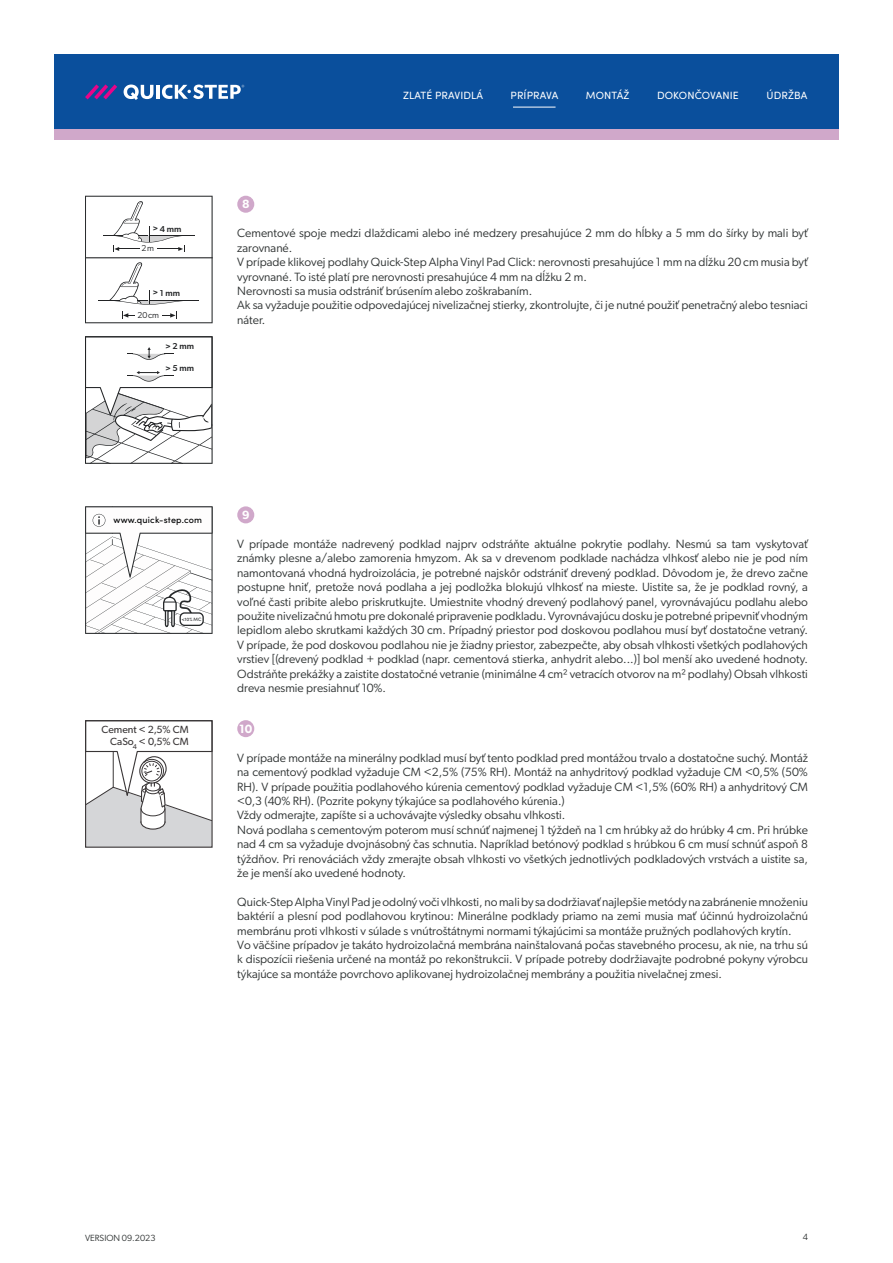
<style>
.page{position:relative;width:893px;height:1263px;background:#fff}
.page>*{position:absolute;margin:0;border:0;box-sizing:border-box;transform-origin:0 0}
.t1{font:12px/14.4px "Gibson";color:#2f3333}
.t2{font:600 12px "Gibson";color:#fff}
.t3{font:10.5px "Sofia Pro";letter-spacing:.01em;color:#fff}
.t4{font:10.35px/11.9px "Gibson";color:#231f20;text-align:right}
.t5{font:500 9px "Sofia Pro";letter-spacing:.02em;color:#040506}
.t6{font:9px "Gibson";color:#2f3333}
.t7{font:500 8.7px "Gibson";color:#090b0d}
.t8{font:8.7px "Gibson";letter-spacing:.05em;color:#090b0d}
.t9{font:500 4.8px "Sofia Pro";color:#0f1214}
.s1{font-weight:600;font-size:7.5px}
</style>
<div class="page">
<div style="left:54px;top:54px;width:785px;height:75px;background:#0a4f9c"></div>
<div style="left:54px;top:129px;width:785px;height:11px;background:#d0a8ca"></div>
<svg style="left:85px;top:84px;width:32px;height:15px"></svg>
<svg style="left:124px;top:85px;width:29px;height:15px"></svg>
<hr style="left:156px;top:85px;width:4px;height:14px;background:#fff">
<svg style="left:162px;top:85px;width:82px;height:14px"></svg>
<svg style="left:85px;top:506px;width:128px;height:128px"></svg>
<div style="left:237px;top:506px;width:17px;height:17px;background:#d0a8ca;border-radius:50%"></div>
<svg style="left:85px;top:196px;width:128px;height:127px"></svg>
<svg style="left:85px;top:336px;width:128px;height:128px"></svg>
<div style="left:237px;top:196px;width:17px;height:17px;background:#d0a8ca;border-radius:50%"></div>
<svg style="left:87px;top:750px;width:124px;height:96px"></svg>
<div style="left:85px;top:720px;width:128px;height:128px;border:1px solid #231f20"></div>
<div style="left:237px;top:720px;width:17px;height:17px;background:#d0a8ca;border-radius:50%"></div>
<hr style="left:513px;top:107px;width:43px;height:1px;background:#fff">
<p class="t7" style="left:153px;top:224px;width:30px"><span class="s1">&gt;</span>4 mm</p>
<p class="t8" style="left:142px;top:242px;width:14px">2m</p>
<p class="t7" style="left:153px;top:288px;width:29px"><span class="s1">&gt;</span>1 mm</p>
<p class="t8" style="left:137px;top:309px;width:23px">20cm</p>
<p class="t7" style="left:166px;top:341px;width:30px"><span class="s1">&gt;</span>2 mm</p>
<p class="t7" style="left:166px;top:363px;width:30px"><span class="s1">&gt;</span>5 mm</p>
<p class="t2" style="left:242px;top:197px;width:9px">8</p>
<p class="t3" style="left:403px;top:87px;width:81px">ZLATÉ PRAVIDLÁ</p>
<p class="t3" style="left:510px;top:87px;width:49px">PRÍPRAVA</p>
<p class="t3" style="left:586px;top:87px;width:45px">MONTÁŽ</p>
<p class="t3" style="left:657px;top:87px;width:83px">DOKONČOVANIE</p>
<p class="t3" style="left:767px;top:87px;width:42px">ÚDRŽBA</p>
<p class="t1" style="left:237px;top:226px;width:572px">Cementové spoje medzi dlaždicami alebo iné medzery presahujúce 2 mm do hĺbky a 5 mm do šírky by mali byť zarovnané.<br>V prípade klikovej podlahy Quick-Step Alpha Vinyl Pad Click: nerovnosti presahujúce 1 mm na dĺžku 20 cm musia byť vyrovnané. To isté platí pre nerovnosti presahujúce 4 mm na dĺžku 2 m.<br>Nerovnosti sa musia odstrániť brúsením alebo zoškrabaním.<br>Ak sa vyžaduje použitie odpovedajúcej nivelizačnej stierky, zkontrolujte, či je nutné použiť penetračný alebo tesniaci náter.</p>
<p class="t5" style="left:114px;top:513px;width:90px">www.quick-step.com</p>
<p class="t9" style="left:182px;top:615px;width:21px">&lt;10% MC</p>
<p class="t2" style="left:242px;top:508px;width:9px">9</p>
<p class="t1" style="left:237px;top:536px;width:572px;text-align:justify">V prípade montáže nadrevený podklad najprv odstráňte aktuálne pokrytie podlahy. Nesmú sa tam vyskytovať známky plesne a/alebo zamorenia hmyzom. Ak sa v drevenom podklade nachádza vlhkosť alebo nie je pod ním namontovaná vhodná hydroizolácia, je potrebné najskôr odstrániť drevený podklad. Dôvodom je, že drevo začne postupne hniť, pretože nová podlaha a jej podložka blokujú vlhkosť na mieste. Uistite sa, že je podklad rovný, a voľné časti pribite alebo priskrutkujte. Umiestnite vhodný drevený podlahový panel, vyrovnávajúcu podlahu alebo použite nivelizačnú hmotu pre dokonalé pripravenie podkladu. Vyrovnávajúcu dosku je potrebné pripevniť vhodným lepidlom alebo skrutkami každých 30 cm. Prípadný priestor pod doskovou podlahou musí byť dostatočne vetraný.<br>V prípade, že pod doskovou podlahou nie je žiadny priestor, zabezpečte, aby obsah vlhkosti všetkých podlahových vrstiev [(drevený podklad + podklad (napr. cementová stierka, anhydrit alebo...)] bol menší ako uvedené hodnoty.<br>Odstráňte prekážky a zaistite dostatočné vetranie (minimálne 4 cm² vetracích otvorov na m² podlahy) Obsah vlhkosti dreva nesmie presiahnuť 10%.</p>
<p class="t4" style="left:101px;top:723px;width:89px">Cement &lt; 2,5% CM<br>CaSo<sub>4</sub> &lt; 0,5% CM</p>
<p class="t2" style="left:239px;top:721px;width:15px">10</p>
<p class="t1" style="left:237px;top:750px;width:572px">V prípade montáže na minerálny podklad musí byť tento podklad pred montážou trvalo a dostatočne suchý. Montáž na cementový podklad vyžaduje CM &lt;2,5% (75% RH). Montáž na anhydritový podklad vyžaduje CM &lt;0,5% (50% RH). V prípade použitia podlahového kúrenia cementový podklad vyžaduje CM &lt;1,5% (60% RH) a anhydritový CM &lt;0,3 (40% RH). (Pozrite pokyny týkajúce sa podlahového kúrenia.)<br>Vždy odmerajte, zapíšte si a uchovávajte výsledky obsahu vlhkosti.<br>Nová podlaha s cementovým poterom musí schnúť najmenej 1 týždeň na 1 cm hrúbky až do hrúbky 4 cm. Pri hrúbke nad 4 cm sa vyžaduje dvojnásobný čas schnutia. Napríklad betónový podklad s hrúbkou 6 cm musí schnúť aspoň 8 týždňov. Pri renováciách vždy zmerajte obsah vlhkosti vo všetkých jednotlivých podkladových vrstvách a uistite sa, že je menší ako uvedené hodnoty.</p>
<p class="t1" style="left:237px;top:894px;width:572px">Quick-Step Alpha Vinyl Pad je odolný voči vlhkosti, no mali by sa dodržiavať najlepšie metódy na zabránenie množeniu baktérií a plesní pod podlahovou krytinou: Minerálne podklady priamo na zemi musia mať účinnú hydroizolačnú membránu proti vlhkosti v súlade s vnútroštátnymi normami týkajúcimi sa montáže pružných podlahových krytín.<br>Vo väčšine prípadov je takáto hydroizolačná membrána nainštalovaná počas stavebného procesu, ak nie, na trhu sú k dispozícii riešenia určené na montáž po rekonštrukcii. V prípade potreby dodržiavajte podrobné pokyny výrobcu týkajúce sa montáže povrchovo aplikovanej hydroizolačnej membrány a použitia nivelačnej zmesi.</p>
<p class="t6" style="left:85px;top:1232px;width:72px">VERSION 09.2023</p>
<p class="t6" style="left:803px;top:1231px;width:7px">4</p>
</div>
